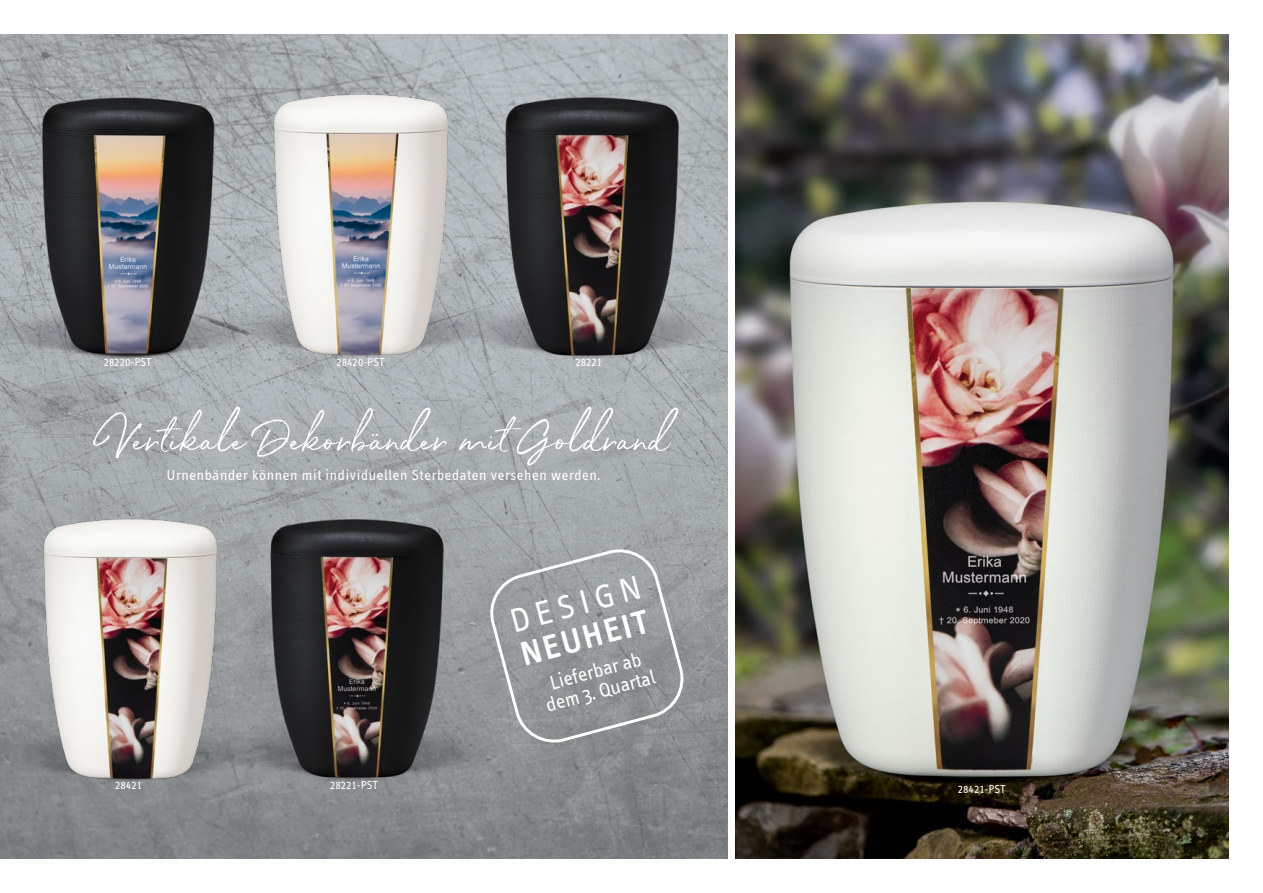
<style>
.page{position:relative;width:1263px;height:893px;background:#fff}
.page>*{position:absolute;margin:0;border:0;box-sizing:border-box;transform-origin:0 0}
.t1{font:51px "White Oleander";color:#fff}
.t2{font:600 34.5px "Info Text";color:#fff}
.t3{font:34.5px "Info Text";color:#fff}
.t4{font:20.7px/20.7px "Info Text";color:#fff;text-align:center}
.t5{font:15px "Info Text";letter-spacing:.04em;color:#fff}
.t6{font:12px "Info Text Normal Caps";color:#fff}
</style>
<div class="page">
<img style="left:1px;top:34px;width:727px;height:825px">
<img style="left:0;top:34px;width:1px;height:825px">
<img style="left:311px;top:81px;width:91px;height:284px">
<img style="left:62px;top:81px;width:249px;height:286px">
<img style="left:402px;top:81px;width:326px;height:286px">
<img style="left:316px;top:503px;width:225px;height:286px">
<img style="left:0;top:503px;width:316px;height:286px">
<img style="left:0;top:81px;width:62px;height:286px">
<img style="left:735px;top:34px;width:494px;height:825px">
<svg style="left:488px;top:547px;width:198px;height:198px;background:#989c9e"></svg>
<p class="t6" style="left:104px;top:356px;width:49px">28220-PST</p>
<p class="t6" style="left:336px;top:356px;width:49px">28420-PST</p>
<p class="t6" style="left:576px;top:356px;width:28px">28221</p>
<h1 class="t1" style="left:99px;top:402px;width:570px">Vertikale Dekorbänder mit Goldrand</h1>
<p class="t5" style="left:166px;top:467px;width:435px">Urnenbänder können mit individuellen Sterbedaten versehen werden.</p>
<p class="t6" style="left:115px;top:778px;width:28px">28421</p>
<p class="t6" style="left:330px;top:778px;width:49px">28221-PST</p>
<h2 class="t3" style="left:505px;top:603px;width:137px;rotate:-15deg">DESIGN</h2>
<h2 class="t2" style="left:516px;top:635px;width:132px;rotate:-15deg">NEUHEIT</h2>
<h3 class="t4" style="left:538px;top:675px;width:114px;rotate:-15deg">Lieferbar ab dem 3. Quartal</h3>
<p class="t6" style="left:958px;top:783px;width:49px">28421-PST</p>
</div>
